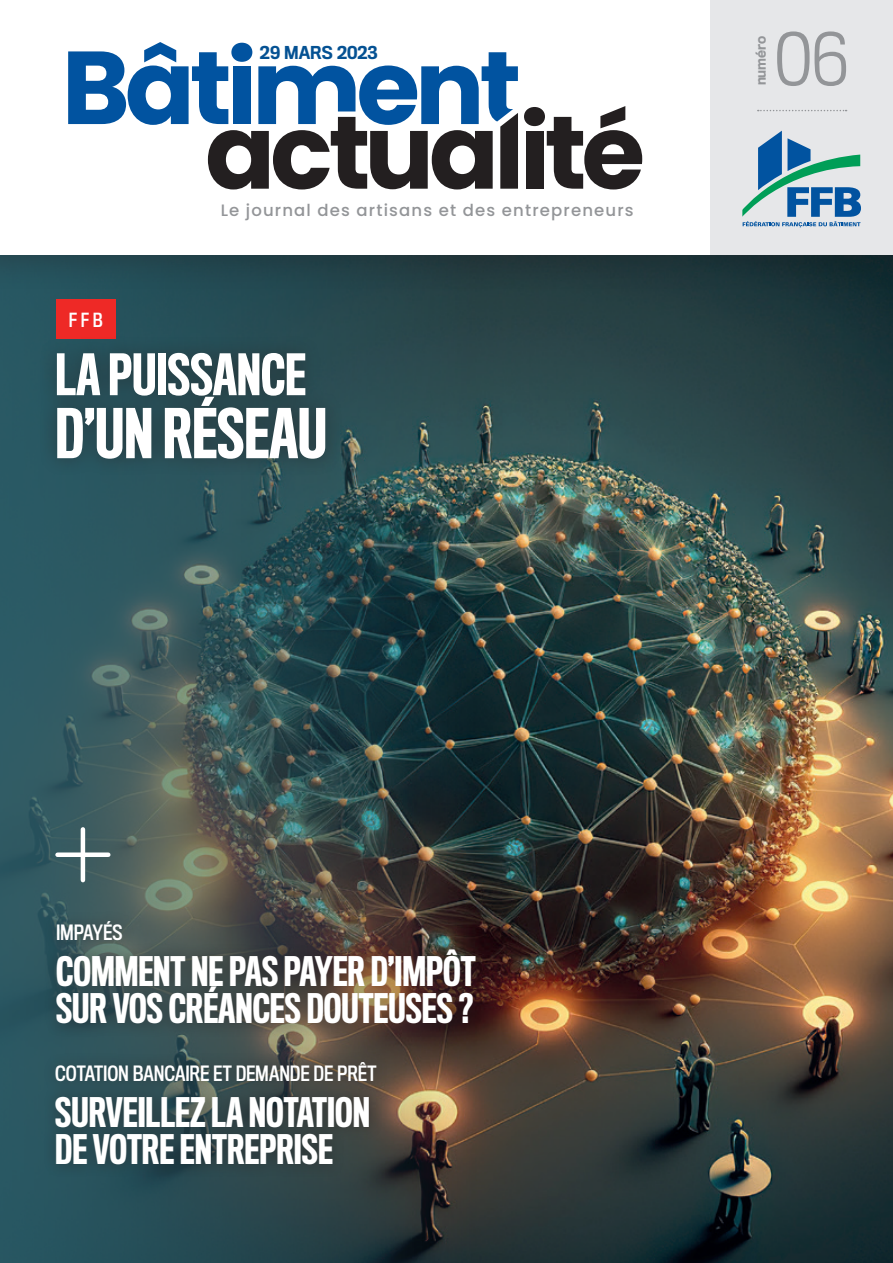
<style>
.page{position:relative;width:893px;height:1263px;background:#fff}
.page>*{position:absolute;margin:0;border:0;box-sizing:border-box;transform-origin:0 0}
.t1{font:300 67.5px "Titling Gothic FB Narrow";color:#939598}
.t2{font:500 63px "Titling Gothic FB Comp";color:#fff}
.t3{font:500 52.5px "Titling Gothic FB Comp";color:#fff}
.t4{font:500 37.5px/37.5px "Titling Gothic FB Comp";color:#fff}
.t5{font:19.5px "Titling Gothic FB Cond Standard";letter-spacing:-.005em;color:#fff}
.t6{font:18px "Titling Gothic FB Cond Standard";color:#fff}
.t7{font:500 16.5px "Poppins";letter-spacing:.07em;color:#939598}
.t8{font:500 16.5px "Titling Gothic FB Narrow";color:#045193}
.t9{font:500 13.5px "Titling Gothic FB Narrow";color:#939598}
</style>
<div class="page">
<img style="left:476px;top:291px;width:417px;height:972px">
<svg style="left:0;top:291px;width:476px;height:972px;background:#344f52"></svg>
<div style="left:0;top:0;width:893px;height:291px;background:#231f20;opacity:.4"></div>
<div style="left:0;top:0;width:723px;height:255px;background:#fff"></div>
<div style="left:710px;top:0;width:183px;height:255px;background:#e6e7e9"></div>
<svg style="left:742px;top:131px;width:119px;height:96px"></svg>
<svg style="left:758px;top:110px;width:89px;height:1px"></svg>
<div style="left:524px;top:107px;width:21px;height:19px;background:#231f20;border-radius:50%"></div>
<div style="left:526px;top:131px;width:17px;height:58px;background:#231f20"></div>
<svg style="left:547px;top:106px;width:95px;height:83px"></svg>
<svg style="left:68px;top:42px;width:450px;height:147px"></svg>
<div style="left:56px;top:300px;width:60px;height:39px;background:#ee2926"></div>
<div style="left:38px;top:335px;width:306px;height:142px;background:#231f20;opacity:.5"></div>
<div style="left:42px;top:1049px;width:347px;height:129px;background:#231f20;opacity:.5"></div>
<div style="left:43px;top:908px;width:446px;height:129px;background:#231f20;opacity:.5"></div>
<hr style="left:81px;top:829px;width:4px;height:51px;background:#fff">
<div style="left:58px;top:852px;width:50px;height:5px;background:#fff"></div>
<p class="t8" style="left:260px;top:43px;width:119px">29 MARS 2023</p>
<p class="t7" style="left:221px;top:200px;width:414px">Le journal des artisans et des entrepreneurs</p>
<p class="t6" style="left:69px;top:310px;width:35px">FFB</p>
<h3 class="t3" style="left:55px;top:345px;width:252px">LA PUISSANCE</h3>
<h2 class="t2" style="left:55px;top:398px;width:273px">D’UN RÉSEAU</h2>
<p class="t9" style="left:753px;top:85px;width:51px;rotate:-90deg">numéro</p>
<h1 class="t1" style="left:775px;top:21px;width:75px">06</h1>
<p class="t5" style="left:56px;top:921px;width:68px">IMPAYÉS</p>
<p class="t4" style="left:56px;top:953px;width:421px">COMMENT NE PAS PAYER D’IMPÔT<br>SUR VOS CRÉANCES DOUTEUSES ?</p>
<p class="t5" style="left:55px;top:1062px;width:323px">COTATION BANCAIRE ET DEMANDE DE PRÊT</p>
<p class="t4" style="left:55px;top:1095px;width:316px">SURVEILLEZ LA NOTATION<br>DE VOTRE ENTREPRISE</p>
</div>
